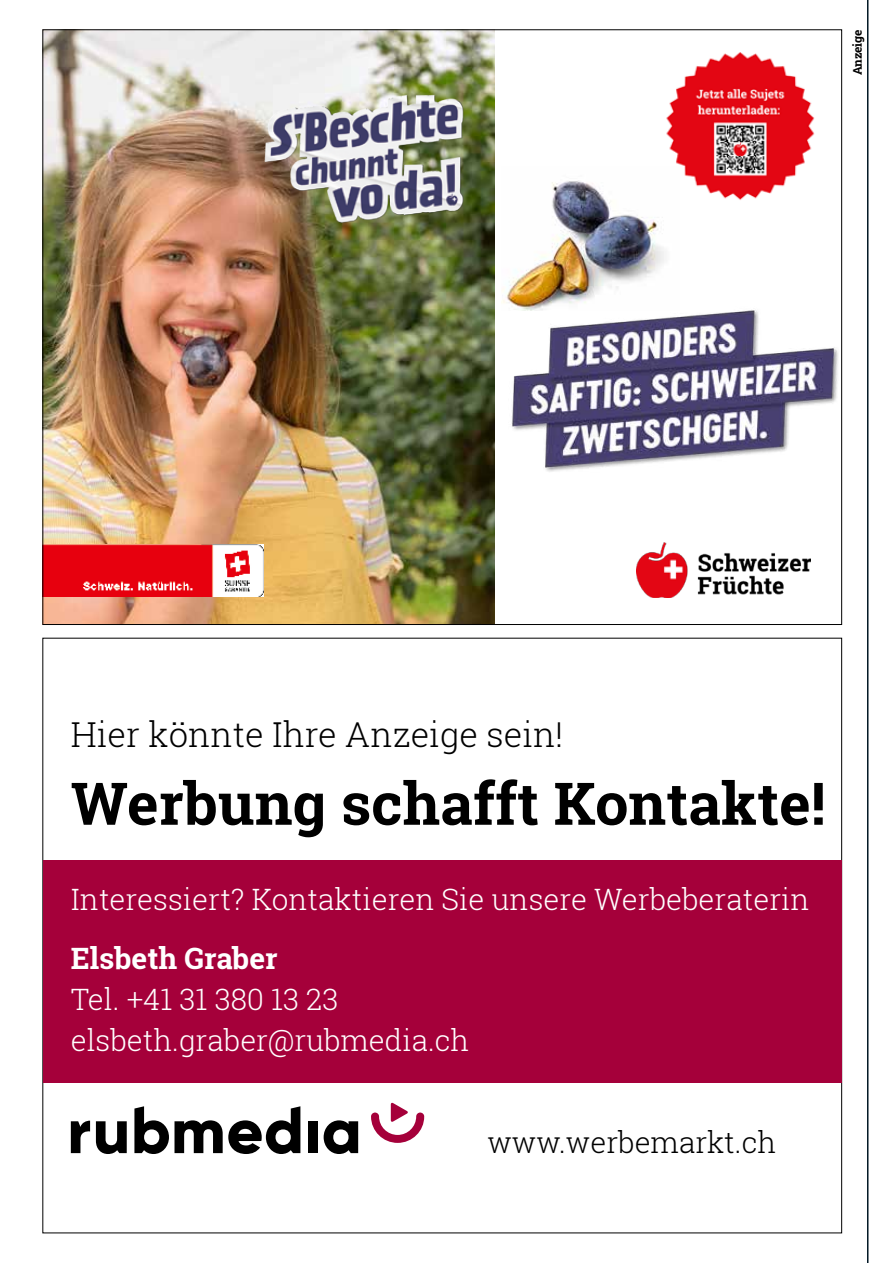
<style>
.page{position:relative;width:893px;height:1263px;background:#fff}
.page>*{position:absolute;margin:0;border:0;box-sizing:border-box;transform-origin:0 0}
.t1{font:700 58.8px "Roboto Slab";color:#000}
.t2{font:300 34.35px "Roboto Slab";color:#000}
.t3{font:300 29.4px/40.8px "Roboto Slab";color:#fff}
.t4{font:300 29.4px "Roboto Slab";color:#000}
.t5{font:700 29.4px "Roboto Slab";color:#fff}
.t6{font:12px "Roboto Slab";letter-spacing:-.015em;color:#000}
</style>
<div class="page">
<hr style="left:867px;top:0;width:1px;height:1263px;background:#011724">
<div style="left:43px;top:860px;width:799px;height:222px;background:#a5003a"></div>
<svg style="left:371px;top:1103px;width:53px;height:40px"></svg>
<svg style="left:71px;top:1121px;width:19px;height:32px"></svg>
<svg style="left:96px;top:1121px;width:31px;height:33px"></svg>
<svg style="left:134px;top:1106px;width:166px;height:48px"></svg>
<svg style="left:324px;top:1120px;width:34px;height:34px"></svg>
<div style="left:308px;top:1121px;width:10px;height:32px;background:#000"></div>
<img style="left:45px;top:31px;width:450px;height:592px">
<img style="left:194px;top:31px;width:301px;height:259px">
<img style="left:636px;top:542px;width:175px;height:55px">
<img style="left:434px;top:238px;width:404px;height:278px">
<img style="left:45px;top:545px;width:218px;height:51px">
<img style="left:666px;top:52px;width:149px;height:148px">
<img style="left:502px;top:167px;width:178px;height:143px">
<p class="t6" style="left:849px;top:75px;width:47px;rotate:-90deg">Anzeige</p>
<p class="t2" style="left:71px;top:711px;width:494px">Hier könnte Ihre Anzeige sein!</p>
<h1 class="t1" style="left:71px;top:763px;width:756px">Werbung schafft Kontakte!</h1>
<p class="t3" style="left:71px;top:878px;width:740px">Interessiert? Kontaktieren Sie unsere Werbeberaterin</p>
<p class="t5" style="left:71px;top:938px;width:208px">Elsbeth Graber</p>
<p class="t3" style="left:71px;top:978px;width:400px">Tel. +41 31 380 13 23 elsbeth.graber@rubmedia.ch</p>
<p class="t4" style="left:487px;top:1122px;width:290px">www.werbemarkt.ch</p>
</div>
